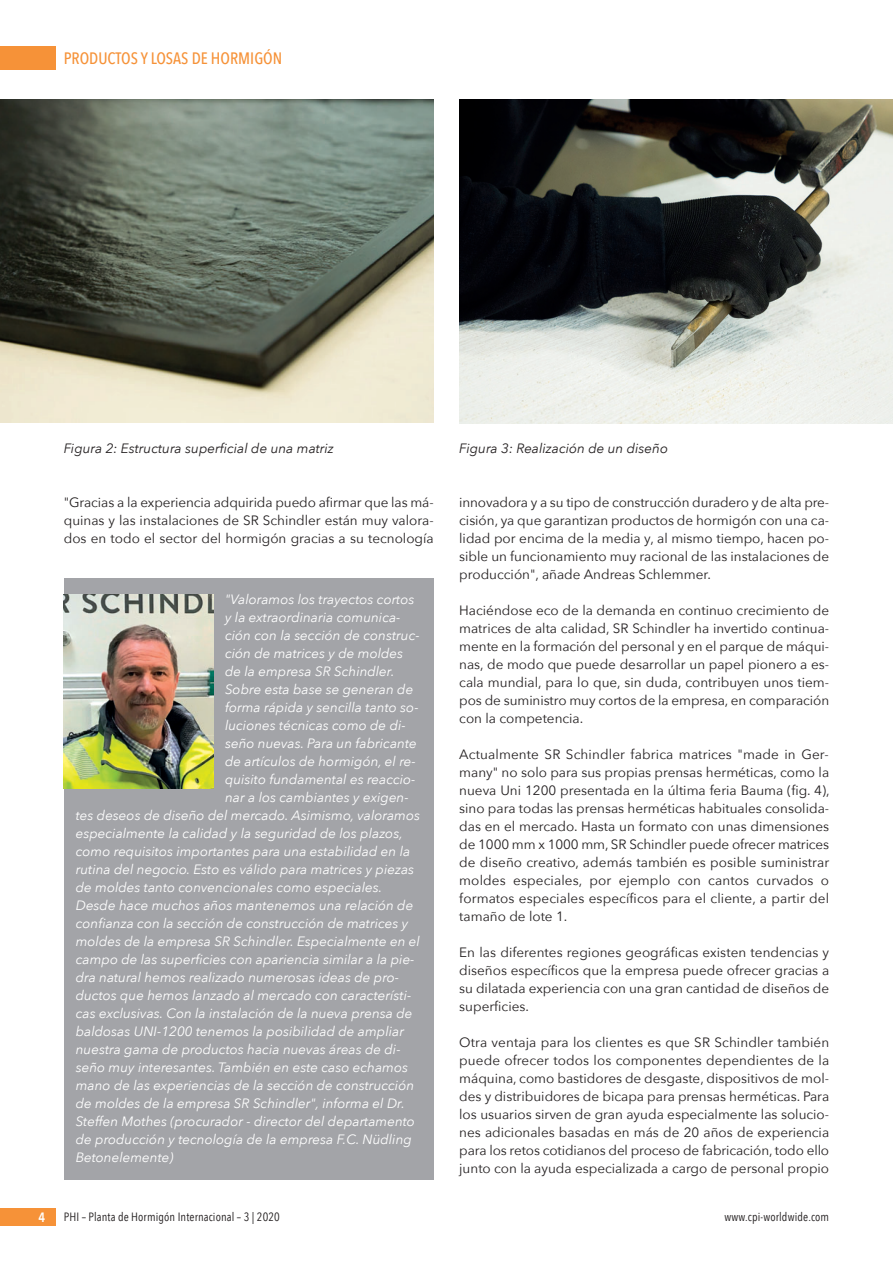
<style>
.page{position:relative;width:893px;height:1263px;background:#fff}
.page>*{position:absolute;margin:0;border:0;box-sizing:border-box;transform-origin:0 0}
.t1{font:500 16.5px "Avenir Next Condensed";color:#f69238}
.t2{font:13.5px/18px "Avenir Next";color:#231f20;text-align:justify}
.t3{font:italic 13.5px "Avenir Next";color:#fff}
.t4{font:italic 13.5px "Avenir Next";color:#231f20}
.t5{font:600 13.5px "Avenir Next Condensed";color:#fff}
.t6{font:12px "Avenir Next Condensed";letter-spacing:.01em;color:#231f20}
</style>
<div class="page">
<div style="left:0;top:47px;width:55px;height:23px;background:#f69238"></div>
<div style="left:0;top:1208px;width:55px;height:18px;background:#f69238"></div>
<img style="left:459px;top:100px;width:433px;height:324px">
<img style="left:0;top:100px;width:434px;height:323px">
<div style="left:64px;top:578px;width:370px;height:602px;background:#a3a4a8"></div>
<img style="left:64px;top:595px;width:149px;height:193px">
<p class="t1" style="left:64px;top:47px;width:220px">PRODUCTOS Y LOSAS DE HORMIGÓN</p>
<p class="t4" style="left:64px;top:439px;width:272px">Figura 2: Estructura superficial de una matriz</p>
<p class="t4" style="left:459px;top:439px;width:210px">Figura 3: Realización de un diseño</p>
<p class="t2" style="left:64px;top:493px;width:371px">"Gracias a la experiencia adquirida puedo afirmar que las má&shy;quinas y las instalaciones de SR Schindler están muy valora&shy;dos en todo el sector del hormigón gracias a su tecnología</p>
<p class="t2" style="left:459px;top:493px;width:371px">innovadora y a su tipo de construcción duradero y de alta pre&shy;cisión, ya que garantizan productos de hormigón con una ca&shy;lidad por encima de la media y, al mismo tiempo, hacen po&shy;sible un funcionamiento muy racional de las instalaciones de producción", añade Andreas Schlemmer.</p>
<p class="t2" style="left:459px;top:601px;width:371px">Haciéndose eco de la demanda en continuo crecimiento de matrices de alta calidad, SR Schindler ha invertido continua&shy;mente en la formación del personal y en el parque de máqui&shy;nas, de modo que puede desarrollar un papel pionero a es&shy;cala mundial, para lo que, sin duda, contribuyen unos tiem&shy;pos de suministro muy cortos de la empresa, en comparación con la competencia.</p>
<p class="t2" style="left:459px;top:745px;width:372px">Actualmente SR Schindler fabrica matrices "made in Ger&shy;many" no solo para sus propias prensas herméticas, como la nueva Uni 1200 presentada en la última feria Bauma (fig. 4), sino para todas las prensas herméticas habituales consolida&shy;das en el mercado. Hasta un formato con unas dimensiones de 1000 mm x 1000 mm, SR Schindler puede ofrecer matrices de diseño creativo, además también es posible suministrar moldes especiales, por ejemplo con cantos curvados o formatos especiales específicos para el cliente, a partir del tamaño de lote 1.</p>
<p class="t2" style="left:459px;top:943px;width:371px">En las diferentes regiones geográficas existen tendencias y diseños específicos que la empresa puede ofrecer gracias a su dilatada experiencia con una gran cantidad de diseños de superficies.</p>
<p class="t2" style="left:459px;top:1033px;width:371px">Otra ventaja para los clientes es que SR Schindler también puede ofrecer todos los componentes dependientes de la máquina, como bastidores de desgaste, dispositivos de mol&shy;des y distribuidores de bicapa para prensas herméticas. Para los usuarios sirven de gran ayuda especialmente las solucio&shy;nes adicionales basadas en más de 20 años de experiencia para los retos cotidianos del proceso de fabricación, todo ello junto con la ayuda especializada a cargo de personal propio</p>
<p class="t3" style="left:225px;top:590px;width:191px">"Valoramos los trayectos cortos</p>
<p class="t3" style="left:225px;top:608px;width:177px">y la extraordinaria comunica-</p>
<p class="t3" style="left:225px;top:626px;width:196px">ción con la sección de construc-</p>
<p class="t3" style="left:225px;top:644px;width:180px">ción de matrices y de moldes</p>
<p class="t3" style="left:225px;top:662px;width:171px">de la empresa SR Schindler.</p>
<p class="t3" style="left:225px;top:680px;width:190px">Sobre esta base se generan de</p>
<p class="t3" style="left:225px;top:698px;width:195px">forma rápida y sencilla tanto so-</p>
<p class="t3" style="left:225px;top:716px;width:182px">luciones técnicas como de di-</p>
<p class="t3" style="left:225px;top:734px;width:193px">seño nuevas. Para un fabricante</p>
<p class="t3" style="left:225px;top:752px;width:192px">de artículos de hormigón, el re-</p>
<p class="t3" style="left:225px;top:770px;width:192px">quisito fundamental es reaccio-</p>
<p class="t3" style="left:225px;top:788px;width:185px">nar a los cambiantes y exigen-</p>
<p class="t3" style="left:76px;top:806px;width:346px">tes deseos de diseño del mercado. Asimismo, valoramos</p>
<p class="t3" style="left:76px;top:824px;width:329px">especialmente la calidad y la seguridad de los plazos,</p>
<p class="t3" style="left:76px;top:842px;width:336px">como requisitos importantes para una estabilidad en la</p>
<p class="t3" style="left:76px;top:860px;width:340px">rutina del negocio. Esto es válido para matrices y piezas</p>
<p class="t3" style="left:76px;top:878px;width:308px">de moldes tanto convencionales como especiales.</p>
<p class="t3" style="left:76px;top:896px;width:339px">Desde hace muchos años mantenemos una relación de</p>
<p class="t3" style="left:76px;top:914px;width:334px">confianza con la sección de construcción de matrices y</p>
<p class="t3" style="left:76px;top:932px;width:346px">moldes de la empresa SR Schindler. Especialmente en el</p>
<p class="t3" style="left:76px;top:950px;width:340px">campo de las superficies con apariencia similar a la pie-</p>
<p class="t3" style="left:76px;top:968px;width:325px">dra natural hemos realizado numerosas ideas de pro-</p>
<p class="t3" style="left:76px;top:986px;width:337px">ductos que hemos lanzado al mercado con característi-</p>
<p class="t3" style="left:76px;top:1004px;width:338px">cas exclusivas. Con la instalación de la nueva prensa de</p>
<p class="t3" style="left:76px;top:1022px;width:330px">baldosas UNI-1200 tenemos la posibilidad de ampliar</p>
<p class="t3" style="left:76px;top:1040px;width:326px">nuestra gama de productos hacia nuevas áreas de di-</p>
<p class="t3" style="left:76px;top:1058px;width:334px">seño muy interesantes. También en este caso echamos</p>
<p class="t3" style="left:76px;top:1076px;width:340px">mano de las experiencias de la sección de construcción</p>
<p class="t3" style="left:76px;top:1094px;width:331px">de moldes de la empresa SR Schindler", informa el Dr.</p>
<p class="t3" style="left:76px;top:1112px;width:341px">Steffen Mothes (procurador - director del departamento</p>
<p class="t3" style="left:76px;top:1130px;width:338px">de producción y tecnología de la empresa F.C. Nüdling</p>
<p class="t3" style="left:76px;top:1148px;width:99px">Betonelemente)</p>
<p class="t5" style="left:39px;top:1208px;width:8px">4</p>
<p class="t6" style="left:64px;top:1209px;width:218px">PHI – Planta de Hormigón Internacional – 3 | 2020</p>
<p class="t6" style="left:725px;top:1209px;width:106px">www.cpi-worldwide.com</p>
</div>
